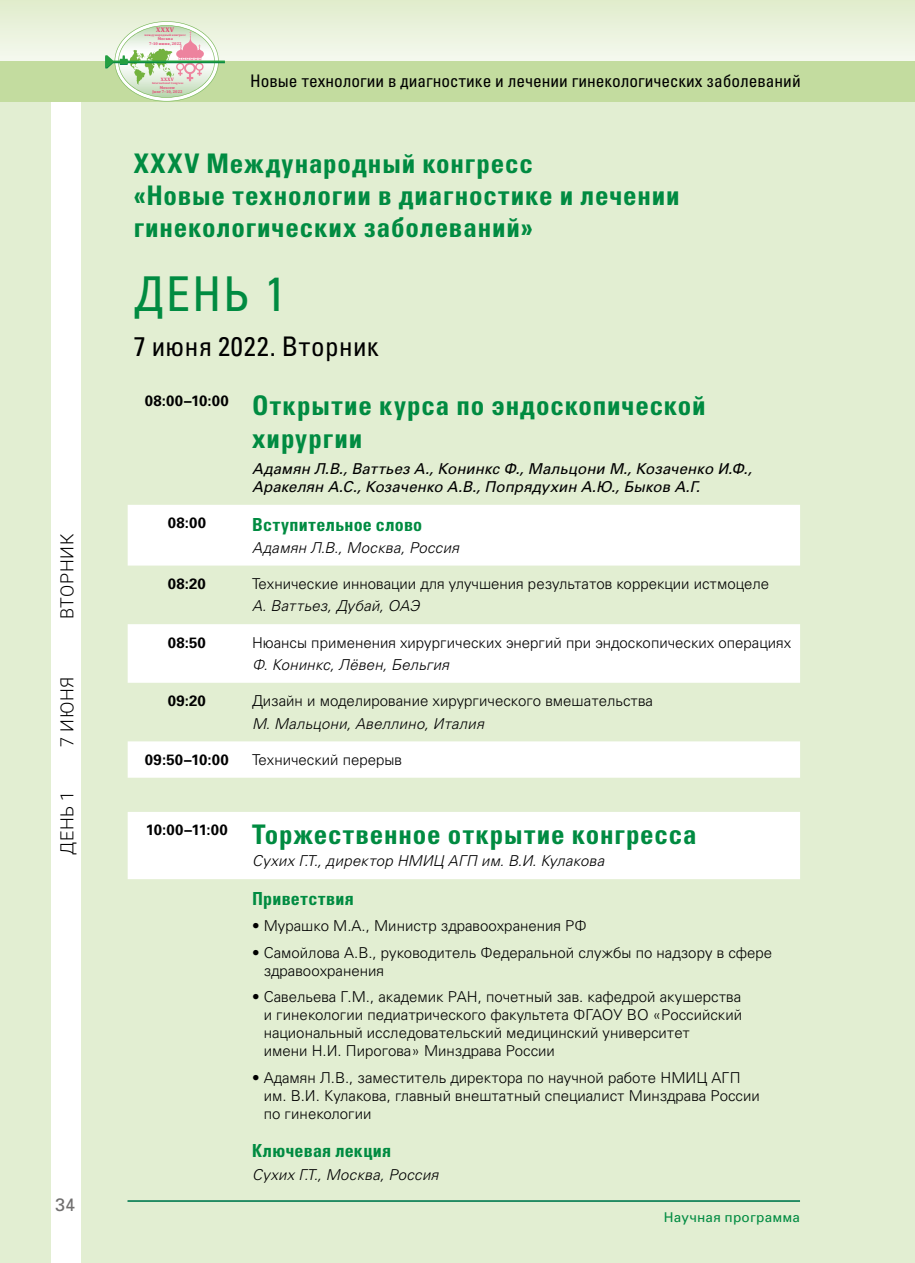
<style>
.page{position:relative;width:915px;height:1263px;background:#fff}
.page>*{position:absolute;margin:0;border:0;box-sizing:border-box;transform-origin:0 0}
.t1{font:48px "Partner Condensed";color:#008b41}
.t2{font:700 27px/32.4px "Partner Condensed";letter-spacing:.03em;color:#008b41}
.t3{font:700 18px "Partner Condensed";letter-spacing:.015em;color:#008b41}
.t4{font:300 18px "Roboto";letter-spacing:.035em;color:#000}
.t5{font:18px "Partner";color:#706f6f}
.t6{font:17.4px "Partner Condensed";color:#000}
.t7{font:300 15px/18px "Partner";color:#000}
.t8{font:italic 300 15px "Partner";letter-spacing:.015em;color:#000}
.t9{font:italic 15px/18px "Partner";letter-spacing:.005em;color:#000}
.t10{font:700 15px "Partner";letter-spacing:.02em;color:#000}
.t11{font:13.5px "Partner";letter-spacing:.015em;color:#008b41}
.t12{font:700 6.75px "Cambria";color:#e64272}
.t13{font:700 4.8px "Cambria";color:#e64272}
.t14{font:700 4.05px/4.5px "Cambria";letter-spacing:.015em;color:#e64272;text-align:center}
.t15{font:700 3.15px "Cambria";letter-spacing:.035em;color:#e64272}
.t16{font:700 2.85px "Cambria";letter-spacing:.03em;color:#e64272}
.s1{font-weight:400;color:#000}
</style>
<div class="page">
<div style="left:0;top:85px;width:914px;height:1178px;background:#e2eed2"></div>
<div style="left:51px;top:85px;width:30px;height:1178px;background:#fff"></div>
<hr style="left:127px;top:1200px;width:672px;height:1px;background:#008b41">
<svg style="left:0;top:0;width:914px;height:61px;background:#eaf2dc"></svg>
<div style="left:0;top:61px;width:914px;height:41px;background:#c3dc9f"></div>
<svg style="left:105px;top:21px;width:120px;height:81px"></svg>
<svg style="left:128px;top:505px;width:671px;height:273px;fill:#fff"></svg>
<div style="left:128px;top:812px;width:671px;height:67px;background:#fff"></div>
<p class="t4" style="left:54px;top:619px;width:87px;rotate:-90deg">ВТОРНИК</p>
<p class="t4" style="left:54px;top:746px;width:71px;rotate:-90deg">7 ИЮНЯ</p>
<p class="t4" style="left:54px;top:854px;width:65px;rotate:-90deg">ДЕНЬ 1</p>
<p class="t5" style="left:55px;top:1194px;width:22px">34</p>
<p class="t12" style="left:156px;top:25px;width:19px">XXXV</p>
<p class="t15" style="left:144px;top:32px;width:43px">международный конгресс</p>
<p class="t14" style="left:149px;top:36px;width:34px">Москва<br>7–10 июня, 2022</p>
<p class="t13" style="left:161px;top:76px;width:14px">XXХV</p>
<p class="t16" style="left:152px;top:81px;width:33px">International Congress</p>
<p class="t14" style="left:152px;top:85px;width:32px">Moscow<br>June 7–10, 2022</p>
<p class="t6" style="left:250px;top:71px;width:551px">Новые технологии в диагностике и лечении гинекологических заболеваний</p>
<h2 class="t2" style="left:134px;top:149px;width:547px">XXXV Международный конгресс<br>«Новые технологии в диагностике и лечении гинекологических заболеваний»</h2>
<h1 class="t1" style="left:134px;top:266px;width:154px">ДЕНЬ 1</h1>
<h2 class="t2" style="left:145px;top:319px;width:562px;line-height:59.1px;text-indent:-11px"><span class="s1">7 июня 2022. Вторник<br></span><sup>08:00–10:00</sup> Открытие курса по эндоскопической</h2>
<h2 class="t2" style="left:252px;top:424px;width:112px">хирургии</h2>
<p class="t9" style="left:252px;top:460px;width:501px">Адамян Л.В., Ваттьез А., Конинкс Ф., Мальцони М., Козаченко И.Ф.,<br>Аракелян А.С., Козаченко А.В., Попрядухин А.Ю., Быков А.Г.</p>
<p class="t10" style="left:168px;top:514px;width:40px">08:00</p>
<p class="t3" style="left:252px;top:513px;width:172px">Вступительное слово</p>
<p class="t8" style="left:252px;top:539px;width:208px">Адамян Л.В., Москва, Россия</p>
<p class="t10" style="left:168px;top:575px;width:39px">08:20</p>
<p class="t7" style="left:252px;top:575px;width:518px">Технические инновации для улучшения результатов коррекции истмоцеле</p>
<p class="t8" style="left:252px;top:597px;width:169px">А. Ваттьез, Дубай, ОАЭ</p>
<p class="t10" style="left:168px;top:634px;width:40px">08:50</p>
<p class="t7" style="left:252px;top:634px;width:540px">Нюансы применения хирургических энергий при эндоскопических операциях</p>
<p class="t8" style="left:252px;top:656px;width:198px">Ф. Конинкс, Лёвен, Бельгия</p>
<p class="t10" style="left:168px;top:692px;width:40px">09:20</p>
<p class="t7" style="left:252px;top:692px;width:402px">Дизайн и моделирование хирургического вмешательства</p>
<p class="t8" style="left:252px;top:715px;width:233px">М. Мальцони, Авеллино, Италия</p>
<p class="t10" style="left:145px;top:751px;width:85px">09:50–10:00</p>
<p class="t7" style="left:252px;top:751px;width:151px">Технический перерыв</p>
<h2 class="t2" style="left:146px;top:820px;width:552px"><sup>10:00–11:00</sup> Торжественное открытие конгресса</h2>
<p class="t8" style="left:252px;top:852px;width:353px">Сухих Г.Т., директор НМИЦ АГП им. В.И. Кулакова</p>
<p class="t3" style="left:252px;top:888px;width:103px">Приветствия</p>
<p class="t7" style="left:252px;top:917px;width:336px">• Мурашко М.А., Министр здравоохранения РФ</p>
<p class="t7" style="left:264px;top:944px;width:510px;text-indent:-12px">• Самойлова А.В., руководитель Федеральной службы по надзору в сфере здравоохранения</p>
<p class="t7" style="left:264px;top:988px;width:479px;text-indent:-12px">• Савельева Г.М., академик РАН, почетный зав. кафедрой акушерства и гинекологии педиатрического факультета ФГАОУ ВО «Российский национальный исследовательский медицинский университет<br>имени Н.И. Пирогова» Минздрава России</p>
<p class="t7" style="left:264px;top:1069px;width:497px;text-indent:-12px">• Адамян Л.В., заместитель директора по научной работе НМИЦ АГП им. В.И. Кулакова, главный внештатный специалист Минздрава России по гинекологии</p>
<p class="t3" style="left:252px;top:1140px;width:140px">Ключевая лекция</p>
<p class="t8" style="left:252px;top:1166px;width:188px">Сухих Г.Т., Москва, Россия</p>
<p class="t11" style="left:663px;top:1209px;width:137px">Научная программа</p>
</div>
